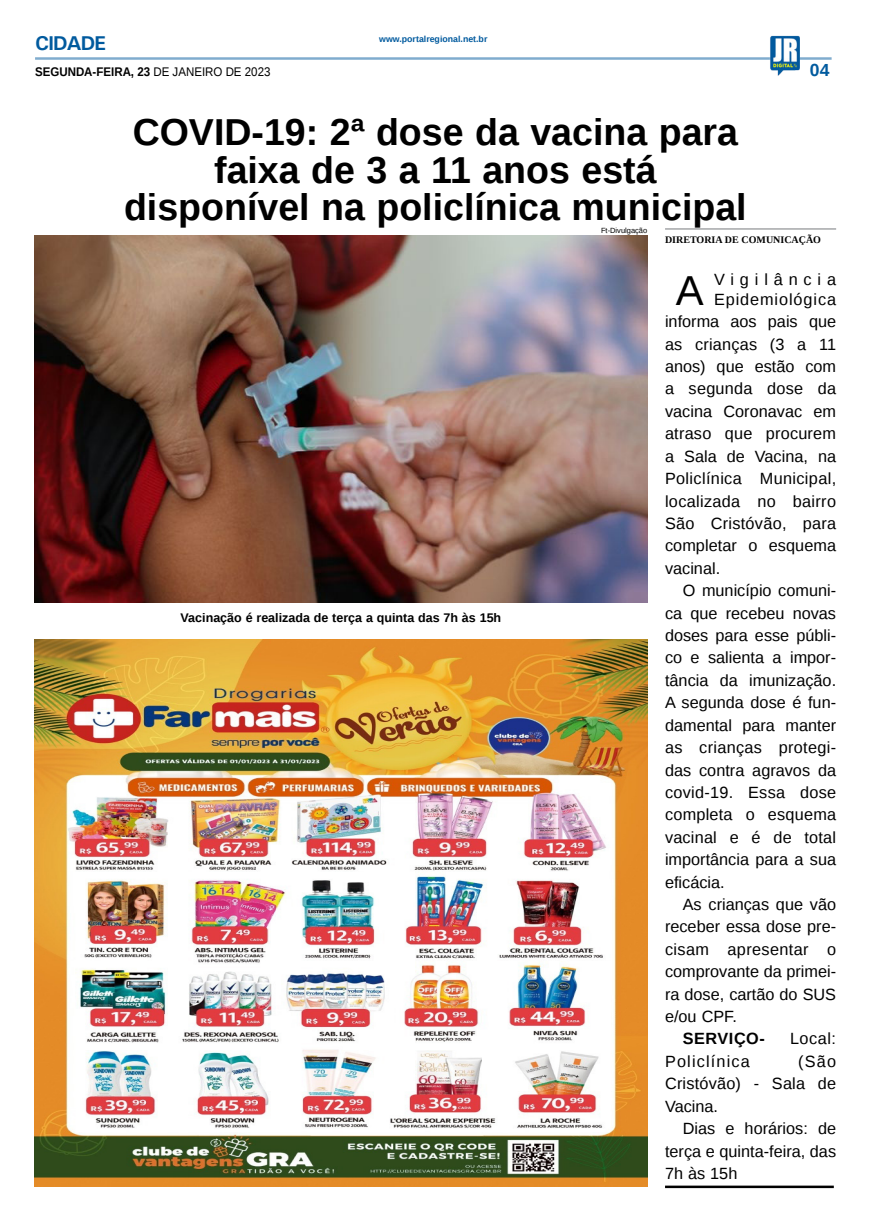
<style>
.page{position:relative;width:869px;height:1223px;background:#fff}
.page>*{position:absolute;margin:0;border:0;box-sizing:border-box;transform-origin:0 0}
.MATÉRIA{font:41.88px "Liberation Sans";color:#000}
.TÍTULO{font:700 37.5px/37.5px "Liberation Sans";color:#000;text-align:center}
.TITULO_PG{font:700 20px "Univers";letter-spacing:-.04em;color:#005a9e}
.TÍTULO-2{font:700 17.5px "Liberation Sans";color:#005a9e}
.MATÉRIA-2{font:16.25px/22.4px "Liberation Sans";letter-spacing:.005em;color:#000;text-align:justify}
.MATÉRIA-3{font:16.25px/20px "Liberation Sans";letter-spacing:.055em;color:#000}
.MATÉRIA-4{font:16.25px "Liberation Sans";letter-spacing:.07em;color:#000}
.MATÉRIA-5{font:700 16.25px "Liberation Sans";letter-spacing:.035em;color:#000}
.LEGENDA{font:700 12.5px "Liberation Sans";color:#000}
.DATA_PG{font:700 12.5px "Liberation Sans";color:#000;scale:.92 1}
.CRÉDITO_NOME{font:700 10px "Liberation Serif";color:#000}
.DATA_PG-2{font:700 8.75px "Liberation Sans";color:#005a9e}
.CRÉDITO_FOTO{font:7.5px "Liberation Sans";color:#000}
.s1{font-weight:400}
</style>
<div class="page">
<hr style="left:35px;top:57px;width:796px;height:3px;background:#005a9e">
<img style="left:769px;top:36px;width:30px;height:40px">
<hr style="left:664px;top:1185px;width:169px;height:3px;background:#000">
<img style="left:35px;top:639px;width:612px;height:547px">
<img style="left:35px;top:236px;width:612px;height:366px">
<hr style="left:664px;top:228px;width:171px;height:1px;background:#939598">
<p class="TITULO_PG" style="left:35px;top:31px;width:72px">CIDADE</p>
<p class="DATA_PG" style="left:35px;top:63px;width:257px">SEGUNDA-FEIRA, 23 <span class="s1">DE JANEIRO DE 2023</span></p>
<p class="DATA_PG-2" style="left:379px;top:33px;width:110px">www.portalregional.net.br</p>
<p class="TÍTULO-2" style="left:809px;top:58px;width:21px">04</p>
<p class="TÍTULO" style="left:133px;top:113px;width:606px">COVID-19: 2ª dose da vacina para faixa de 3 a 11 anos está</p>
<p class="TÍTULO" style="left:124px;top:188px;width:624px">disponível na policlínica municipal</p>
<p class="CRÉDITO_NOME" style="left:664px;top:232px;width:157px">DIRETORIA DE COMUNICAÇÃO</p>
<p class="MATÉRIA" style="left:675px;top:267px;width:29px">A</p>
<p class="MATÉRIA-3" style="left:713px;top:270px;width:123px">Vigilância<br>Epidemiológica</p>
<p class="MATÉRIA-2" style="left:664px;top:311px;width:173px">informa aos pais que as crianças (3 a 11 anos) que estão com a segunda dose da vacina Coronavac em atraso que procurem a Sala de Vacina, na Policlínica Municipal, localizada no bairro São Cristóvão, para completar o esquema vacinal.</p>
<p class="MATÉRIA-2" style="left:664px;top:580px;width:172px;text-indent:18px">O município comuni&shy;ca que recebeu novas doses para esse públi&shy;co e salienta a impor&shy;tância da imunização.<br>A segunda dose é fun&shy;damental para manter as crianças protegi&shy;das contra agravos da covid-19. Essa dose completa o esquema vacinal e é de total importância para a sua eficácia.</p>
<p class="MATÉRIA-2" style="left:664px;top:893px;width:172px;text-indent:18px">As crianças que vão receber essa dose pre&shy;cisam apresentar o comprovante da primei&shy;ra dose, cartão do SUS e/ou CPF.</p>
<p class="MATÉRIA-5" style="left:682px;top:1027px;width:84px">SERVIÇO-</p>
<p class="MATÉRIA-2" style="left:789px;top:1028px;width:48px">Local:</p>
<p class="MATÉRIA-4" style="left:664px;top:1052px;width:86px">Policlínica</p>
<p class="CRÉDITO_FOTO" style="left:600px;top:226px;width:48px">Ft-Divulgação</p>
<p class="LEGENDA" style="left:180px;top:609px;width:322px">Vacinação é realizada de terça a quinta das 7h às 15h</p>
<p class="MATÉRIA-2" style="left:664px;top:1050px;width:172px;text-indent:133px">(São Cristóvão) - Sala de Vacina.</p>
<p class="MATÉRIA-2" style="left:664px;top:1117px;width:172px;text-indent:18px">Dias e horários: de terça e quinta-feira, das 7h às 15h</p>
</div>
